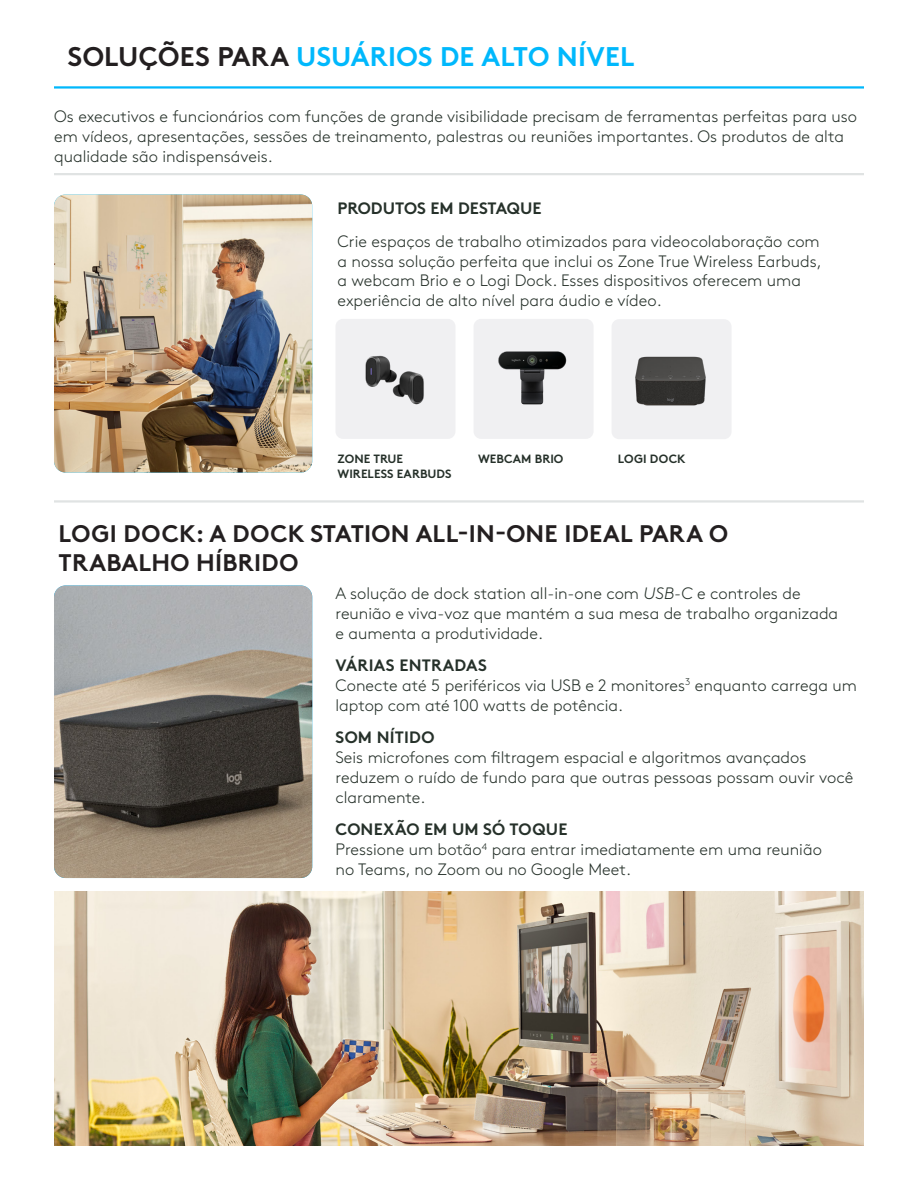
<style>
.page{position:relative;width:918px;height:1188px;background:#fff}
.page>*{position:absolute;margin:0;border:0;box-sizing:border-box;transform-origin:0 0}
.t1{font:700 27px "Brown Pro";letter-spacing:.01em;color:#00b8fc}
.t2{font:700 24px/28.8px "Brown Pro";letter-spacing:.01em;color:#231f20}
.t3{font:300 16.5px/19.8px "Brown Pro";color:#26312a}
.t4{font:700 16.5px "Brown Pro";letter-spacing:.01em;color:#26312a}
.t5{font:700 12px/14.4px "Brown Pro";color:#26312a}
.s1{color:#231f20}
.s2{font-style:italic}
</style>
<div class="page">
<img style="left:54px;top:892px;width:810px;height:253px">
<hr style="left:54px;top:86px;width:810px;height:3px;background:#00b8fc">
<img style="left:54px;top:195px;width:258px;height:278px">
<div style="left:335px;top:319px;width:120px;height:120px;background:#f0f0f2;border-radius:8px"></div>
<img style="left:365px;top:355px;width:59px;height:50px">
<div style="left:474px;top:319px;width:120px;height:120px;background:#f0f0f2;border-radius:8px"></div>
<img style="left:498px;top:351px;width:69px;height:54px">
<img style="left:612px;top:319px;width:118px;height:120px">
<hr style="left:54px;top:173px;width:810px;height:2px;background:#e0e3e3">
<hr style="left:54px;top:500px;width:810px;height:3px;background:#e0e3e3">
<img style="left:54px;top:585px;width:258px;height:293px">
<p class="t1" style="left:68px;top:35px;width:569px"><span class="s1">SOLUÇÕES PARA</span> USUÁRIOS DE ALTO NÍVEL</p>
<p class="t3" style="left:54px;top:105px;width:804px">Os executivos e funcionários com funções de grande visibilidade precisam de ferramentas perfeitas para uso em vídeos, apresentações, sessões de treinamento, palestras ou reuniões importantes. Os produtos de alta qualidade são indispensáveis.</p>
<p class="t4" style="left:338px;top:195px;width:205px">PRODUTOS EM DESTAQUE</p>
<p class="t3" style="left:338px;top:230px;width:486px">Crie espaços de trabalho otimizados para videocolaboração com a nossa solução perfeita que inclui os Zone True Wireless Earbuds, a webcam Brio e o Logi Dock. Esses dispositivos oferecem uma experiência de alto nível para áudio e vídeo.</p>
<p class="t5" style="left:338px;top:451px;width:115px">ZONE TRUE<br>WIRELESS EARBUDS</p>
<p class="t5" style="left:478px;top:451px;width:87px">WEBCAM BRIO</p>
<p class="t5" style="left:618px;top:451px;width:69px">LOGI DOCK</p>
<p class="t2" style="left:59px;top:517px;width:671px">LOGI DOCK: A DOCK STATION ALL-IN-ONE IDEAL PARA O<br>TRABALHO HÍBRIDO</p>
<p class="t3" style="left:335px;top:582px;width:504px">A solução de dock station all-in-one com <span class="s2">USB-C</span> e controles de reunião e viva-voz que mantém a sua mesa de trabalho organizada e aumenta a produtividade.</p>
<p class="t4" style="left:336px;top:652px;width:153px">VÁRIAS ENTRADAS</p>
<p class="t3" style="left:335px;top:674px;width:523px">Conecte até 5 periféricos via USB e 2 monitores<sup>3</sup> enquanto carrega um laptop com até 100 watts de potência.</p>
<p class="t4" style="left:336px;top:724px;width:101px">SOM NÍTIDO</p>
<p class="t3" style="left:335px;top:746px;width:520px">Seis microfones com filtragem espacial e algoritmos avançados reduzem o ruído de fundo para que outras pessoas possam ouvir você claramente.</p>
<p class="t4" style="left:336px;top:816px;width:233px">CONEXÃO EM UM SÓ TOQUE</p>
<p class="t3" style="left:335px;top:838px;width:488px">Pressione um botão<sup>4</sup> para entrar imediatamente em uma reunião no Teams, no Zoom ou no Google Meet.</p>
</div>
